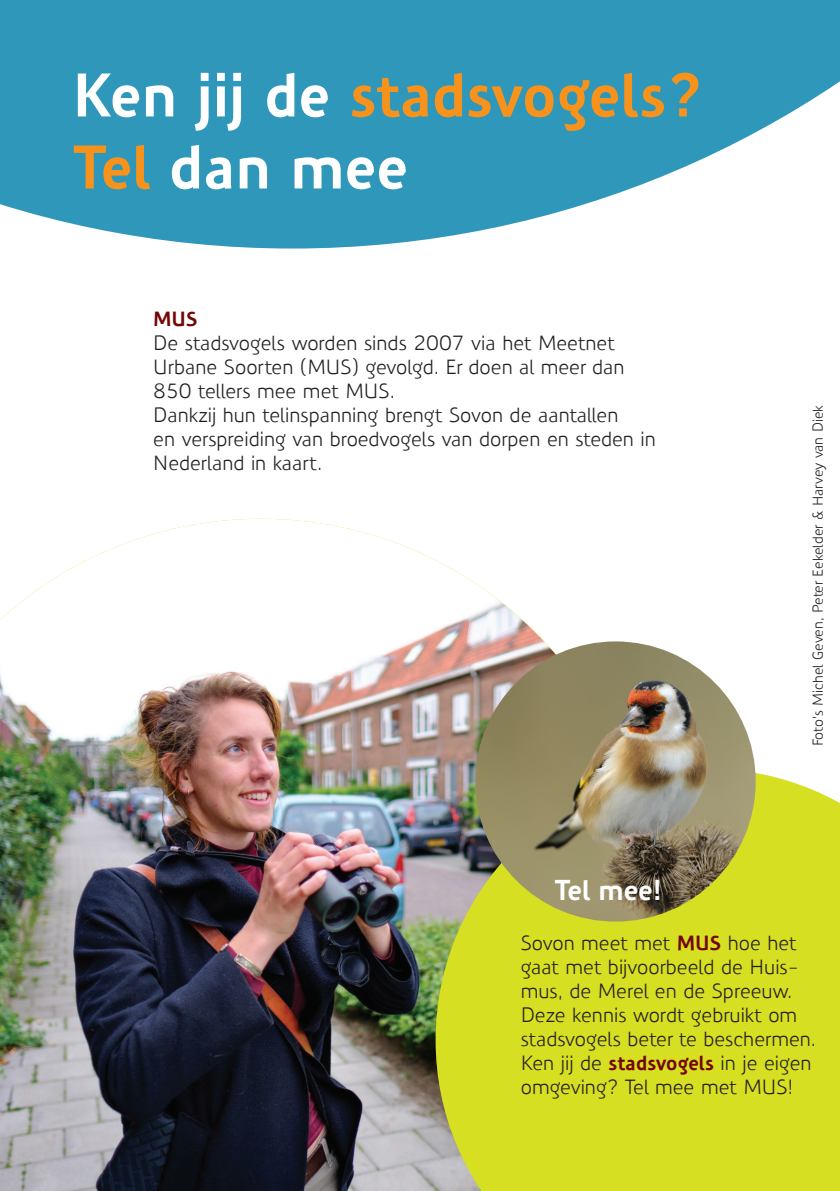
<style>
.page{position:relative;width:840px;height:1191px;background:#fff}
.page>*{position:absolute;margin:0;border:0;box-sizing:border-box;transform-origin:0 0}
.t1{font:700 60px/72px "Precious Sans";color:#f7931d}
.t2{font:700 28px "Precious Sans";letter-spacing:-.01em;color:#fff}
.t3{font:20px/24px "Precious Sans";color:#231f20}
.t4{font:700 20px "Precious Sans";color:#740607}
.t5{font:14px "Precious Sans";color:#231f20}
.s1{color:#fff}
.s2{font-weight:700;color:#740607}
</style>
<div class="page">
<img style="left:0;top:519px;width:636px;height:672px">
<svg style="left:435px;top:768px;width:404px;height:423px;fill:#d6df21"></svg>
<img style="left:475px;top:641px;width:280px;height:280px;border-radius:140px">
<svg style="left:0;top:0;width:839px;height:248px;fill:#2f97b9"></svg>
<h1 class="t1" style="left:72px;top:60px;width:632px"><span class="s1">Ken jij de</span> stadsvogels?<br>Tel <span class="s1">dan mee</span></h1>
<p class="t4" style="left:153px;top:306px;width:46px">MUS</p>
<p class="t3" style="left:153px;top:331px;width:504px">De stadsvogels worden sinds 2007 via het Meetnet Urbane Soorten (MUS) gevolgd. Er doen al meer dan 850 tellers mee met MUS.<br>Dankzij hun telinspanning brengt Sovon de aantallen<br>en verspreiding van broedvogels van dorpen en steden in Nederland in kaart.</p>
<p class="t5" style="left:808px;top:746px;width:342px;rotate:-90deg">Foto’s Michel Geven, Peter Eekelder &amp; Harvey van Diek</p>
<h2 class="t2" style="left:554px;top:872px;width:109px">Tel mee!</h2>
<p class="t3" style="left:520px;top:931px;width:297px">Sovon meet met <span class="s2">MUS</span> hoe het gaat met bijvoorbeeld de Huis&shy;mus, de Merel en de Spreeuw.<br>Deze kennis wordt gebruikt om stadsvogels beter te beschermen.<br>Ken jij de <span class="s2">stadsvogels</span> in je eigen omgeving? Tel mee met MUS!</p>
</div>
